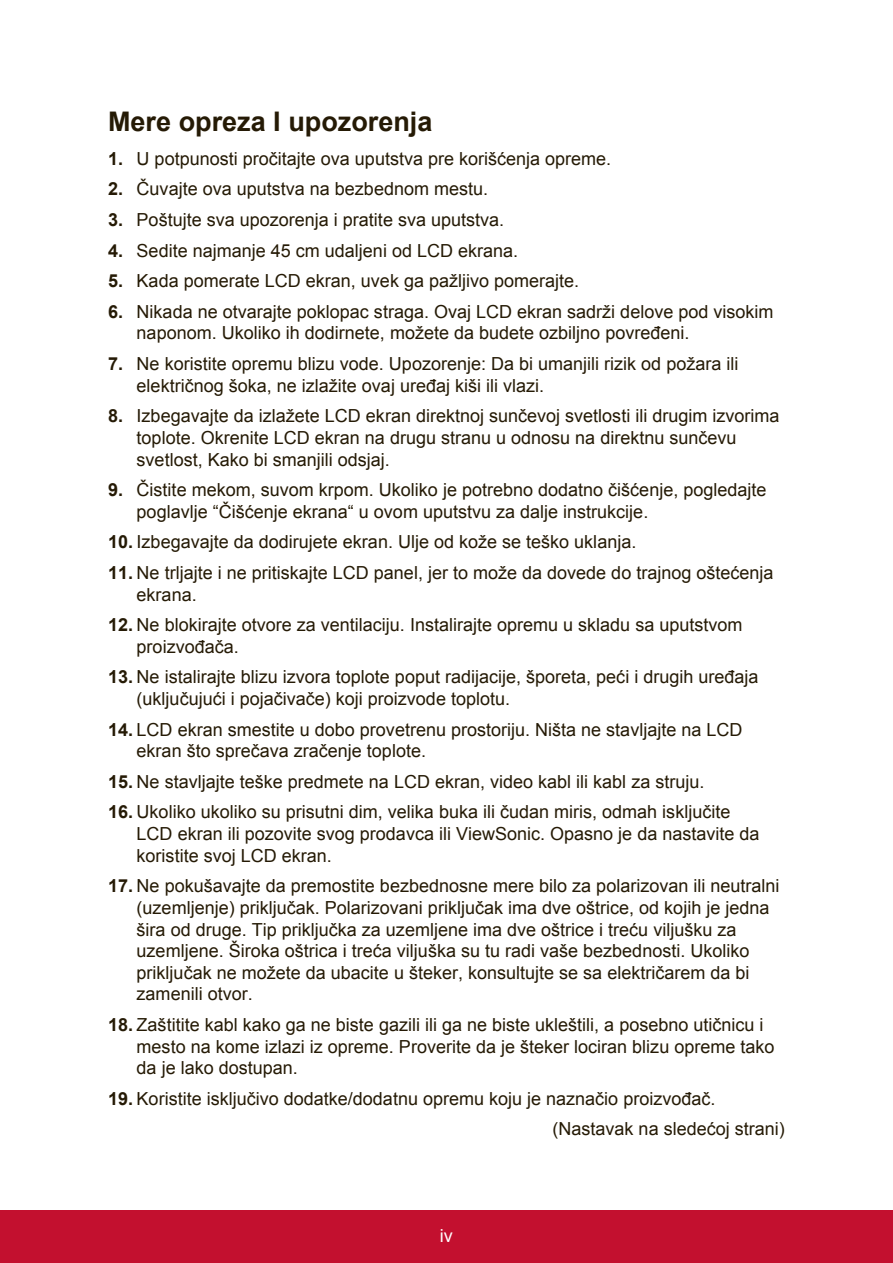
<style>
.page{position:relative;width:893px;height:1263px;background:#fff}
.page>*{position:absolute;margin:0;border:0;box-sizing:border-box;transform-origin:0 0}
.t1{font:700 27px "Arial";color:#251a05}
.t2{font:18px/21.6px "Arial";color:#251a05}
.t3{font:18px "Arial";color:#fff}
.s1{font-weight:700}
</style>
<div class="page">
<div style="left:0;top:1210px;width:892px;height:53px;background:#c3102f"></div>
<h1 class="t1" style="left:108px;top:104px;width:326px">Mere opreza I upozorenja</h1>
<p class="t2" style="left:108px;top:148px;width:504px"><span class="s1">1.</span> U potpunosti pročitajte ova uputstva pre korišćenja opreme.</p>
<p class="t2" style="left:108px;top:178px;width:381px"><span class="s1">2.</span> Čuvajte ova uputstva na bezbednom mestu.</p>
<p class="t2" style="left:108px;top:209px;width:397px"><span class="s1">3.</span> Poštujte sva upozorenja i pratite sva uputstva.</p>
<p class="t2" style="left:108px;top:240px;width:411px"><span class="s1">4.</span> Sedite najmanje 45 cm udaljeni od LCD ekrana.</p>
<p class="t2" style="left:108px;top:270px;width:472px"><span class="s1">5.</span> Kada pomerate LCD ekran, uvek ga pažljivo pomerajte.</p>
<p class="t2" style="left:136px;top:301px;width:638px;text-indent:-28px"><span class="s1">6.</span> Nikada ne otvarajte poklopac straga. Ovaj LCD ekran sadrži delove pod visokim naponom. Ukoliko ih dodirnete, možete da budete ozbiljno povređeni.</p>
<p class="t2" style="left:136px;top:353px;width:603px;text-indent:-28px"><span class="s1">7.</span> Ne koristite opremu blizu vode. Upozorenje: Da bi umanjili rizik od požara ili električnog šoka, ne izlažite ovaj uređaj kiši ili vlazi.</p>
<p class="t2" style="left:136px;top:405px;width:644px;text-indent:-28px"><span class="s1">8.</span> Izbegavajte da izlažete LCD ekran direktnoj sunčevoj svetlosti ili drugim izvorima toplote. Okrenite LCD ekran na drugu stranu u odnosu na direktnu sunčevu svetlost, Kako bi smanjili odsjaj.</p>
<p class="t2" style="left:136px;top:479px;width:631px;text-indent:-28px"><span class="s1">9.</span> Čistite mekom, suvom krpom. Ukoliko je potrebno dodatno čišćenje, pogledajte poglavlje “Čišćenje ekrana“ u ovom uputstvu za dalje instrukcije.</p>
<p class="t2" style="left:108px;top:531px;width:529px"><span class="s1">10.</span> Izbegavajte da dodirujete ekran. Ulje od kože se teško uklanja.</p>
<p class="t2" style="left:136px;top:562px;width:638px;text-indent:-28px"><span class="s1">11.</span> Ne trljajte i ne pritiskajte LCD panel, jer to može da dovede do trajnog oštećenja ekrana.</p>
<p class="t2" style="left:136px;top:614px;width:607px;text-indent:-28px"><span class="s1">12.</span> Ne blokirajte otvore za ventilaciju. Instalirajte opremu u skladu sa uputstvom proizvođača.</p>
<p class="t2" style="left:136px;top:666px;width:623px;text-indent:-28px"><span class="s1">13.</span> Ne istalirajte blizu izvora toplote poput radijacije, šporeta, peći i drugih uređaja (uključujući i pojačivače) koji proizvode toplotu.</p>
<p class="t2" style="left:136px;top:718px;width:607px;text-indent:-28px"><span class="s1">14.</span> LCD ekran smestite u dobo provetrenu prostoriju. Ništa ne stavljajte na LCD ekran što sprečava zračenje toplote.</p>
<p class="t2" style="left:108px;top:771px;width:597px"><span class="s1">15.</span> Ne stavljajte teške predmete na LCD ekran, video kabl ili kabl za struju.</p>
<p class="t2" style="left:136px;top:801px;width:624px;text-indent:-28px"><span class="s1">16.</span> Ukoliko ukoliko su prisutni dim, velika buka ili čudan miris, odmah isključite<br>LCD ekran ili pozovite svog prodavca ili ViewSonic. Opasno je da nastavite da koristite svoj LCD ekran.</p>
<p class="t2" style="left:136px;top:875px;width:644px;text-indent:-28px"><span class="s1">17.</span> Ne pokušavajte da premostite bezbednosne mere bilo za polarizovan ili neutralni (uzemljenje) priključak. Polarizovani priključak ima dve oštrice, od kojih je jedna šira od druge. Tip priključka za uzemljene ima dve oštrice i treću viljušku za uzemljene. Široka oštrica i treća viljuška su tu radi vaše bezbednosti. Ukoliko priključak ne možete da ubacite u šteker, konsultujte se sa električarem da bi zamenili otvor.</p>
<p class="t2" style="left:136px;top:1014px;width:639px;text-indent:-28px"><span class="s1">18.</span> Zaštitite kabl kako ga ne biste gazili ili ga ne biste ukleštili, a posebno utičnicu i mesto na kome izlazi iz opreme. Proverite da je šteker lociran blizu opreme tako da je lako dostupan.</p>
<p class="t2" style="left:552px;top:1083px;width:234px;line-height:30.6px;text-indent:-444px"><span class="s1">19.</span> Koristite isključivo dodatke/dodatnu opremu koju je naznačio proizvođač. (Nastavak na sledećoj strani)</p>
<p class="t3" style="left:440px;top:1223px;width:14px">iv</p>
</div>
